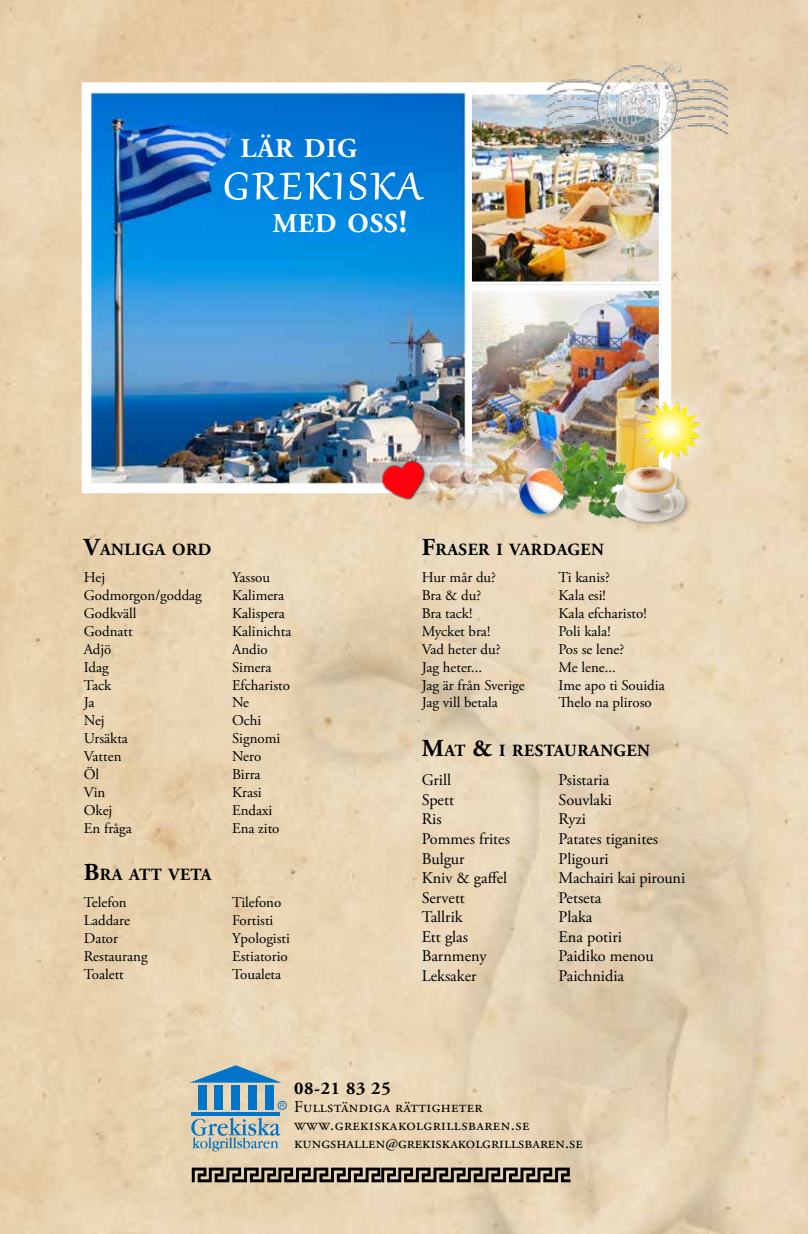
<style>
.page{position:relative;width:808px;height:1234px;background:#fff}
.page>*{position:absolute;margin:0;border:0;box-sizing:border-box;transform-origin:0 0}
.t1{font:63.6px "Gabriola";letter-spacing:.02em;color:#fff}
.t2{font:700 27.15px "Adobe Garamond Pro";letter-spacing:.03em;color:#fff}
.t3{font:700 18px "Adobe Garamond Pro";letter-spacing:.04em;color:#000}
.t4{font:700 17.1px "Adobe Garamond Pro";letter-spacing:.03em;color:#000}
.t5{font:16.5px/18.1px "Adobe Garamond Pro";letter-spacing:.02em;color:#000}
.t6{font:16.2px "Adobe Garamond Pro";letter-spacing:-.02em;color:#000}
.t7{font:14.85px "Adobe Garamond Pro";letter-spacing:-.01em;color:#000}
.s1{font-size:33.15px}
.s2{font-size:24.3px}
</style>
<div class="page">
<img style="left:0;top:0;width:808px;height:1233px">
<svg style="left:192px;top:1167px;width:378px;height:14px;background:#655c4e"></svg>
<svg style="left:190px;top:1064px;width:92px;height:18px;background:#7fa9bc"></svg>
<div style="left:198px;top:1084px;width:8px;height:25px;background:#0075c9"></div>
<div style="left:215px;top:1084px;width:8px;height:25px;background:#0075c9"></div>
<div style="left:231px;top:1084px;width:9px;height:25px;background:#0075c9"></div>
<div style="left:248px;top:1084px;width:9px;height:25px;background:#0075c9"></div>
<div style="left:265px;top:1084px;width:9px;height:25px;background:#0075c9"></div>
<hr style="left:191px;top:1111px;width:89px;height:3px;background:#0075c9">
<svg style="left:280px;top:1102px;width:4px;height:5px"></svg>
<div style="left:278px;top:1100px;width:9px;height:9px;border:1px solid #0075c9;border-radius:50%"></div>
<svg style="left:191px;top:1117px;width:89px;height:34px;background:#adbbb6"></svg>
<img style="left:93px;top:93px;width:567px;height:389px">
<div style="left:82px;top:82px;width:589px;height:411px;border:10px solid #fff"></div>
<img style="left:473px;top:96px;width:185px;height:184px">
<div style="left:469px;top:92px;width:193px;height:192px;border:3px solid #fff"></div>
<img style="left:473px;top:292px;width:185px;height:143px">
<div style="left:469px;top:288px;width:193px;height:195px;border:3px solid #fff"></div>
<img style="left:532px;top:33px;width:206px;height:138px">
<svg style="left:625px;top:384px;width:93px;height:92px;background:#e0c9a6"></svg>
<img style="left:641px;top:400px;width:59px;height:59px">
<img style="left:535px;top:420px;width:106px;height:106px">
<div style="left:614px;top:465px;width:78px;height:63px;background:#000;opacity:.25"></div>
<img style="left:611px;top:463px;width:77px;height:62px">
<img style="left:400px;top:435px;width:163px;height:77px">
<div style="left:517px;top:467px;width:53px;height:54px;background:#000;opacity:.25"></div>
<img style="left:519px;top:468px;width:43px;height:45px">
<img style="left:381px;top:459px;width:45px;height:42px">
<h2 class="t2" style="left:241px;top:133px;width:118px">LÄR DIG</h2>
<h1 class="t1" style="left:223px;top:140px;width:201px">grekiska</h1>
<h2 class="t2" style="left:273px;top:208px;width:136px">MED OSS<span class="s1">!</span></h2>
<p class="t4" style="left:84px;top:539px;width:129px"><span class="s2">V</span>ANLIGA ORD</p>
<p class="t7" style="left:84px;top:568px;width:23px">Hej</p>
<p class="t7" style="left:232px;top:568px;width:40px">Yassou</p>
<p class="t7" style="left:84px;top:586px;width:120px">Godmorgon/goddag</p>
<p class="t7" style="left:232px;top:586px;width:54px">Kalimera</p>
<p class="t7" style="left:84px;top:604px;width:54px">Godkväll</p>
<p class="t7" style="left:232px;top:604px;width:54px">Kalispera</p>
<p class="t7" style="left:84px;top:622px;width:50px">Godnatt</p>
<p class="t7" style="left:232px;top:622px;width:61px">Kalinichta</p>
<p class="t7" style="left:84px;top:640px;width:29px">Adjö</p>
<p class="t7" style="left:232px;top:640px;width:37px">Andio</p>
<p class="t7" style="left:84px;top:658px;width:27px">Idag</p>
<p class="t7" style="left:232px;top:658px;width:41px">Simera</p>
<p class="t7" style="left:84px;top:675px;width:29px">Tack</p>
<p class="t7" style="left:232px;top:675px;width:59px">Efcharisto</p>
<p class="t7" style="left:84px;top:693px;width:12px">Ja</p>
<p class="t7" style="left:232px;top:693px;width:19px">Ne</p>
<p class="t7" style="left:84px;top:711px;width:23px">Nej</p>
<p class="t7" style="left:232px;top:711px;width:31px">Ochi</p>
<p class="t7" style="left:84px;top:729px;width:46px">Ursäkta</p>
<p class="t7" style="left:232px;top:729px;width:50px">Signomi</p>
<p class="t7" style="left:84px;top:747px;width:39px">Vatten</p>
<p class="t7" style="left:232px;top:747px;width:31px">Nero</p>
<p class="t7" style="left:84px;top:765px;width:17px">Öl</p>
<p class="t7" style="left:232px;top:765px;width:30px">Birra</p>
<p class="t7" style="left:84px;top:783px;width:23px">Vin</p>
<p class="t7" style="left:232px;top:783px;width:31px">Krasi</p>
<p class="t7" style="left:84px;top:801px;width:30px">Okej</p>
<p class="t7" style="left:232px;top:801px;width:42px">Endaxi</p>
<p class="t7" style="left:84px;top:818px;width:50px">En fråga</p>
<p class="t7" style="left:232px;top:818px;width:49px">Ena zito</p>
<p class="t4" style="left:84px;top:864px;width:130px"><span class="s2">B</span>RA ATT VETA</p>
<p class="t7" style="left:84px;top:893px;width:44px">Telefon</p>
<p class="t7" style="left:232px;top:893px;width:51px">Tilefono</p>
<p class="t7" style="left:84px;top:911px;width:48px">Laddare</p>
<p class="t7" style="left:232px;top:911px;width:43px">Fortisti</p>
<p class="t7" style="left:84px;top:929px;width:36px">Dator</p>
<p class="t7" style="left:232px;top:929px;width:59px">Ypologisti</p>
<p class="t7" style="left:84px;top:947px;width:65px">Restaurang</p>
<p class="t7" style="left:232px;top:947px;width:57px">Estiatorio</p>
<p class="t7" style="left:84px;top:965px;width:42px">Toalett</p>
<p class="t7" style="left:232px;top:965px;width:51px">Toualeta</p>
<p class="t4" style="left:422px;top:539px;width:184px"><span class="s2">F</span>RASER I VARDAGEN</p>
<p class="t7" style="left:422px;top:568px;width:76px">Hur mår du?</p>
<p class="t7" style="left:559px;top:568px;width:53px">Ti kanis?</p>
<p class="t7" style="left:422px;top:586px;width:61px">Bra &amp; du?</p>
<p class="t7" style="left:559px;top:586px;width:49px">Kala esi!</p>
<p class="t7" style="left:422px;top:604px;width:52px">Bra tack!</p>
<p class="t7" style="left:559px;top:604px;width:90px">Kala efcharisto!</p>
<p class="t7" style="left:422px;top:622px;width:70px">Mycket bra!</p>
<p class="t7" style="left:559px;top:622px;width:54px">Poli kala!</p>
<p class="t7" style="left:422px;top:640px;width:80px">Vad heter du?</p>
<p class="t7" style="left:559px;top:640px;width:67px">Pos se lene?</p>
<p class="t7" style="left:422px;top:658px;width:62px">Jag heter...</p>
<p class="t7" style="left:559px;top:658px;width:59px">Me lene...</p>
<p class="t7" style="left:422px;top:675px;width:104px">Jag är från Sverige</p>
<p class="t7" style="left:559px;top:675px;width:108px">Ime apo ti Souidia</p>
<p class="t7" style="left:422px;top:693px;width:78px">Jag vill betala</p>
<p class="t7" style="left:559px;top:693px;width:95px">Thelo na pliroso</p>
<p class="t4" style="left:422px;top:740px;width:230px"><span class="s2">M</span>AT <span class="s2">&amp;</span> I RESTAURANGEN</p>
<p class="t6" style="left:422px;top:770px;width:31px">Grill</p>
<p class="t6" style="left:559px;top:770px;width:52px">Psistaria</p>
<p class="t6" style="left:422px;top:790px;width:34px">Spett</p>
<p class="t6" style="left:559px;top:790px;width:55px">Souvlaki</p>
<p class="t6" style="left:422px;top:809px;width:21px">Ris</p>
<p class="t6" style="left:559px;top:809px;width:29px">Ryzi</p>
<p class="t6" style="left:422px;top:829px;width:90px">Pommes frites</p>
<p class="t6" style="left:559px;top:829px;width:101px">Patates tiganites</p>
<p class="t6" style="left:422px;top:848px;width:44px">Bulgur</p>
<p class="t6" style="left:559px;top:848px;width:52px">Pligouri</p>
<p class="t6" style="left:422px;top:867px;width:87px">Kniv &amp; gaffel</p>
<p class="t6" style="left:559px;top:867px;width:128px">Machairi kai pirouni</p>
<p class="t6" style="left:422px;top:887px;width:45px">Servett</p>
<p class="t6" style="left:559px;top:887px;width:44px">Petseta</p>
<p class="t6" style="left:422px;top:906px;width:43px">Tallrik</p>
<p class="t6" style="left:559px;top:906px;width:35px">Plaka</p>
<p class="t6" style="left:422px;top:926px;width:48px">Ett glas</p>
<p class="t6" style="left:559px;top:926px;width:65px">Ena potiri</p>
<p class="t6" style="left:422px;top:945px;width:66px">Barnmeny</p>
<p class="t6" style="left:559px;top:945px;width:97px">Paidiko menou</p>
<p class="t6" style="left:422px;top:965px;width:56px">Leksaker</p>
<p class="t6" style="left:559px;top:965px;width:67px">Paichnidia</p>
<p class="t3" style="left:294px;top:1077px;width:98px">08-21 83 25</p>
<p class="t5" style="left:294px;top:1097px;width:290px">Fullständiga rättigheter www.grekiskakolgrillsbaren.se kungshallen@grekiskakolgrillsbaren.se</p>
</div>
